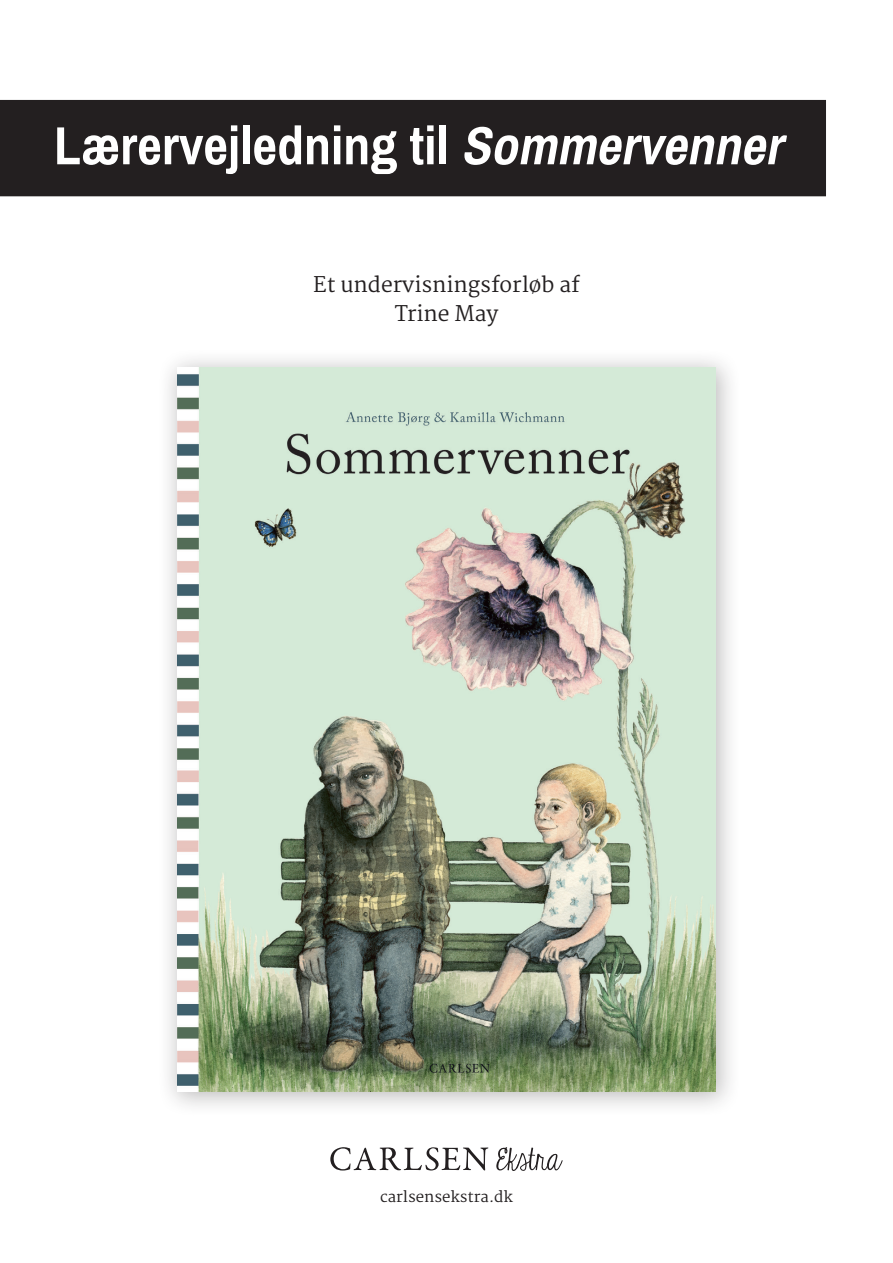
<style>
.page{position:relative;width:893px;height:1263px;background:#fff}
.page>*{position:absolute;margin:0;border:0;box-sizing:border-box;transform-origin:0 0}
.t1{font:700 58.5px "Pragati Narrow";color:#fff}
.t2{font:21px "Martel";color:#231f20}
.t3{font:15px "Martel";color:#231f20}
.s1{font-style:italic}
</style>
<div class="page">
<div style="left:0;top:100px;width:826px;height:96px;background:#231f20"></div>
<svg style="left:330px;top:1147px;width:158px;height:23px"></svg>
<svg style="left:496px;top:1147px;width:67px;height:24px"></svg>
<div style="left:157px;top:347px;width:585px;height:771px;background:#231f20;opacity:.3"></div>
<img style="left:178px;top:368px;width:537px;height:723px">
<p class="t1" style="left:54px;top:110px;width:747px">Lærervejledning til <span class="s1">Sommervenner</span></p>
<p class="t2" style="left:313px;top:273px;width:268px">Et undervisningsforløb af</p>
<p class="t2" style="left:395px;top:301px;width:105px">Trine May</p>
<p class="t3" style="left:380px;top:1188px;width:134px">carlsensekstra.dk</p>
</div>
